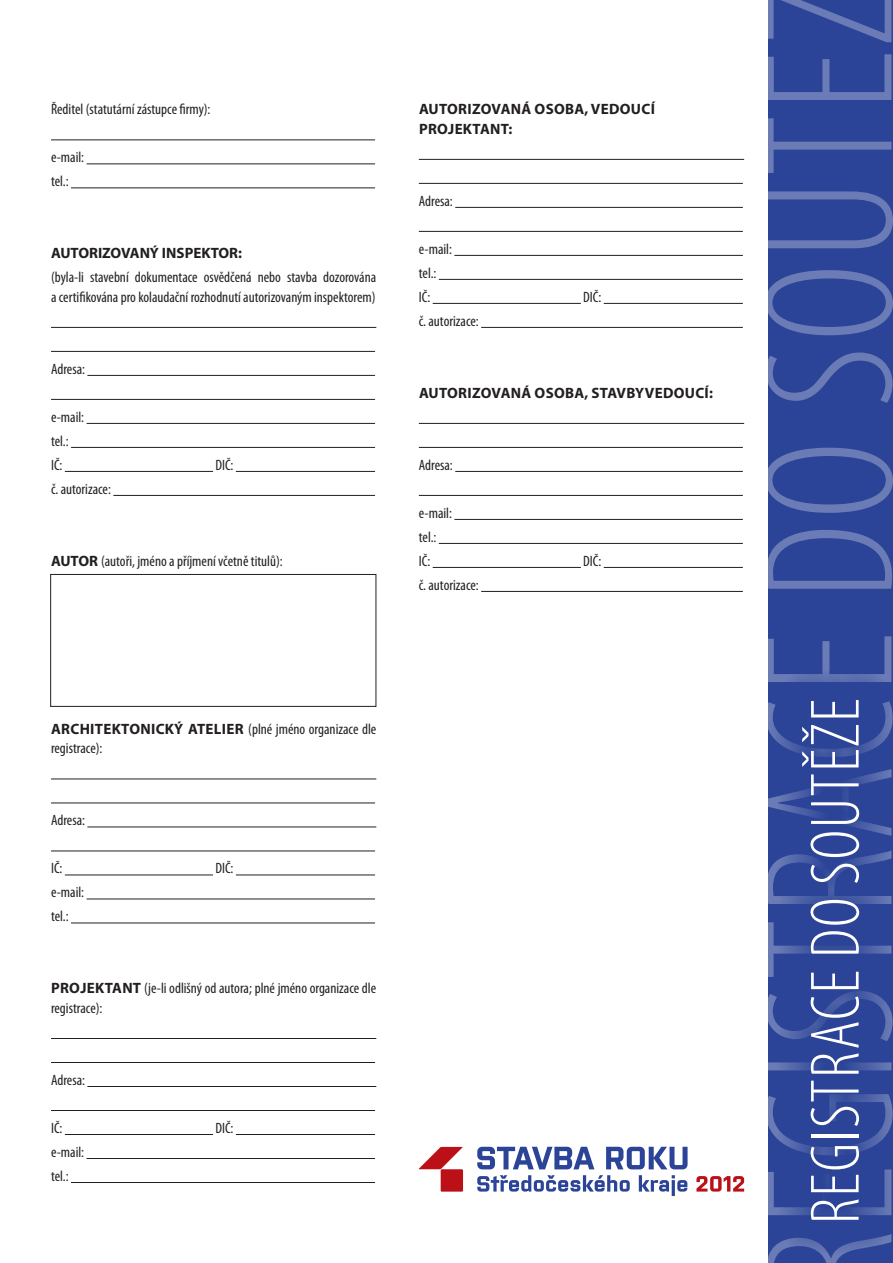
<style>
.page{position:relative;width:893px;height:1263px;background:#fff}
.page>*{position:absolute;margin:0;border:0;box-sizing:border-box;transform-origin:0 0}
.t1{font:300 condensed 70.5px "Myriad Pro";letter-spacing:.02em;color:#fff}
.t2{font:condensed 15px/24px "Myriad Pro";color:#231f20}
.t3{font:700 15px/19.5px "Myriad Pro";letter-spacing:.02em;color:#231f20}
.t4{font:700 15px "Myriad Pro";color:#231f20}
.s1{font-weight:700;font-stretch:normal}
</style>
<div class="page">
<svg style="left:743px;top:0;width:150px;height:1263px;fill:#2b4497"></svg>
<svg style="left:768px;top:666px;width:124px;height:587px;background:#324a9a"></svg>
<hr style="left:51px;top:139px;width:324px;height:1px;background:#231f20">
<hr style="left:87px;top:163px;width:288px;height:1px;background:#231f20">
<hr style="left:71px;top:187px;width:304px;height:1px;background:#231f20">
<hr style="left:51px;top:327px;width:325px;height:1px;background:#231f20">
<hr style="left:51px;top:351px;width:324px;height:1px;background:#231f20">
<hr style="left:87px;top:375px;width:288px;height:1px;background:#231f20">
<hr style="left:51px;top:399px;width:324px;height:1px;background:#231f20">
<hr style="left:87px;top:423px;width:288px;height:1px;background:#231f20">
<hr style="left:71px;top:447px;width:304px;height:1px;background:#231f20">
<hr style="left:65px;top:471px;width:148px;height:1px;background:#231f20">
<hr style="left:236px;top:471px;width:139px;height:1px;background:#231f20">
<hr style="left:113px;top:495px;width:262px;height:1px;background:#231f20">
<hr style="left:51px;top:778px;width:325px;height:1px;background:#231f20">
<hr style="left:51px;top:802px;width:324px;height:1px;background:#231f20">
<hr style="left:87px;top:826px;width:289px;height:1px;background:#231f20">
<hr style="left:51px;top:850px;width:324px;height:1px;background:#231f20">
<hr style="left:65px;top:874px;width:148px;height:1px;background:#231f20">
<hr style="left:236px;top:874px;width:139px;height:1px;background:#231f20">
<hr style="left:87px;top:898px;width:288px;height:1px;background:#231f20">
<hr style="left:71px;top:922px;width:304px;height:1px;background:#231f20">
<hr style="left:51px;top:1038px;width:325px;height:1px;background:#231f20">
<hr style="left:51px;top:1062px;width:324px;height:1px;background:#231f20">
<hr style="left:87px;top:1086px;width:289px;height:1px;background:#231f20">
<hr style="left:51px;top:1110px;width:324px;height:1px;background:#231f20">
<hr style="left:65px;top:1134px;width:148px;height:1px;background:#231f20">
<hr style="left:236px;top:1134px;width:139px;height:1px;background:#231f20">
<hr style="left:87px;top:1158px;width:288px;height:1px;background:#231f20">
<hr style="left:71px;top:1182px;width:304px;height:1px;background:#231f20">
<hr style="left:419px;top:159px;width:325px;height:1px;background:#231f20">
<hr style="left:419px;top:183px;width:324px;height:1px;background:#231f20">
<hr style="left:455px;top:207px;width:288px;height:1px;background:#231f20">
<hr style="left:419px;top:231px;width:324px;height:1px;background:#231f20">
<hr style="left:454px;top:255px;width:289px;height:1px;background:#231f20">
<hr style="left:439px;top:279px;width:304px;height:1px;background:#231f20">
<hr style="left:433px;top:303px;width:148px;height:1px;background:#231f20">
<hr style="left:604px;top:303px;width:139px;height:1px;background:#231f20">
<hr style="left:481px;top:327px;width:262px;height:1px;background:#231f20">
<hr style="left:419px;top:423px;width:325px;height:1px;background:#231f20">
<hr style="left:419px;top:447px;width:324px;height:1px;background:#231f20">
<hr style="left:455px;top:471px;width:288px;height:1px;background:#231f20">
<hr style="left:419px;top:495px;width:324px;height:1px;background:#231f20">
<hr style="left:454px;top:519px;width:289px;height:1px;background:#231f20">
<hr style="left:439px;top:543px;width:304px;height:1px;background:#231f20">
<hr style="left:433px;top:567px;width:148px;height:1px;background:#231f20">
<hr style="left:604px;top:567px;width:139px;height:1px;background:#231f20">
<hr style="left:481px;top:591px;width:262px;height:1px;background:#231f20">
<svg style="left:477px;top:1147px;width:117px;height:22px"></svg>
<svg style="left:606px;top:1147px;width:82px;height:22px"></svg>
<div style="left:441px;top:1169px;width:22px;height:22px;background:#bb1018"></div>
<svg style="left:419px;top:1147px;width:44px;height:22px"></svg>
<svg style="left:477px;top:1175px;width:153px;height:16px"></svg>
<hr style="left:672px;top:1180px;width:3px;height:16px;background:#2b4497">
<svg style="left:639px;top:1175px;width:48px;height:16px"></svg>
<svg style="left:696px;top:1176px;width:48px;height:15px"></svg>
<div style="left:50px;top:574px;width:326px;height:133px;border:1px solid #231f20"></div>
<p class="t2" style="left:51px;top:97px;width:161px">Ředitel (statutární zástupce firmy):</p>
<p class="t2" style="left:51px;top:145px;width:35px">e-mail: tel.:</p>
<p class="t4" style="left:51px;top:244px;width:193px">AUTORIZOVANÝ INSPEKTOR:</p>
<p class="t2" style="left:51px;top:267px;width:327px;line-height:19.5px">(byla-li stavební dokumentace osvědčená nebo stavba dozorována a certifikována pro kolaudační rozhodnutí autorizovaným inspektorem)</p>
<p class="t2" style="left:51px;top:357px;width:36px">Adresa:</p>
<p class="t2" style="left:51px;top:405px;width:35px">e-mail: tel.:<br>IČ:</p>
<p class="t2" style="left:51px;top:477px;width:61px">č. autorizace:</p>
<p class="t2" style="left:215px;top:453px;width:20px">DIČ:</p>
<p class="t2" style="left:51px;top:549px;width:233px"><span class="s1">AUTOR</span> (autoři, jméno a příjmení včetně titulů):</p>
<p class="t3" style="left:419px;top:99px;width:237px">AUTORIZOVANÁ OSOBA, VEDOUCÍ<br>PROJEKTANT:</p>
<p class="t2" style="left:419px;top:189px;width:36px">Adresa:</p>
<p class="t2" style="left:419px;top:237px;width:35px">e-mail: tel.:<br>IČ:</p>
<p class="t2" style="left:419px;top:309px;width:61px">č. autorizace:</p>
<p class="t2" style="left:583px;top:285px;width:20px">DIČ:</p>
<p class="t3" style="left:419px;top:383px;width:295px">AUTORIZOVANÁ OSOBA, STAVBYVEDOUCÍ:</p>
<p class="t2" style="left:419px;top:453px;width:36px">Adresa:</p>
<p class="t2" style="left:419px;top:501px;width:35px">e-mail: tel.:<br>IČ:</p>
<p class="t2" style="left:419px;top:573px;width:61px">č. autorizace:</p>
<p class="t2" style="left:583px;top:549px;width:20px">DIČ:</p>
<p class="t3" style="left:51px;top:719px;width:20px">ARCHITEKTONICKÝ</p>
<p class="t3" style="left:188px;top:719px;width:9px">ATELIER</p>
<p class="t2" style="left:248px;top:717px;width:130px">(plné jméno organizace dle</p>
<p class="t2" style="left:51px;top:736px;width:53px">registrace):</p>
<p class="t2" style="left:51px;top:808px;width:36px">Adresa:</p>
<p class="t2" style="left:51px;top:856px;width:13px">IČ:</p>
<p class="t2" style="left:215px;top:856px;width:20px">DIČ:</p>
<p class="t2" style="left:51px;top:880px;width:35px">e-mail: tel.:</p>
<p class="t3" style="left:51px;top:978px;width:19px">PROJEKTANT</p>
<p class="t2" style="left:144px;top:976px;width:234px">(je-li odlišný od autora; plné jméno organizace dle</p>
<p class="t2" style="left:51px;top:996px;width:53px">registrace):</p>
<p class="t2" style="left:51px;top:1068px;width:36px">Adresa:</p>
<p class="t2" style="left:51px;top:1116px;width:13px">IČ:</p>
<p class="t2" style="left:215px;top:1116px;width:20px">DIČ:</p>
<p class="t2" style="left:51px;top:1140px;width:35px">e-mail: tel.:</p>
<h1 class="t1" style="left:794px;top:1224px;width:527px;rotate:-90deg">REGISTRACE DO SOUTĚŽE</h1>
</div>
